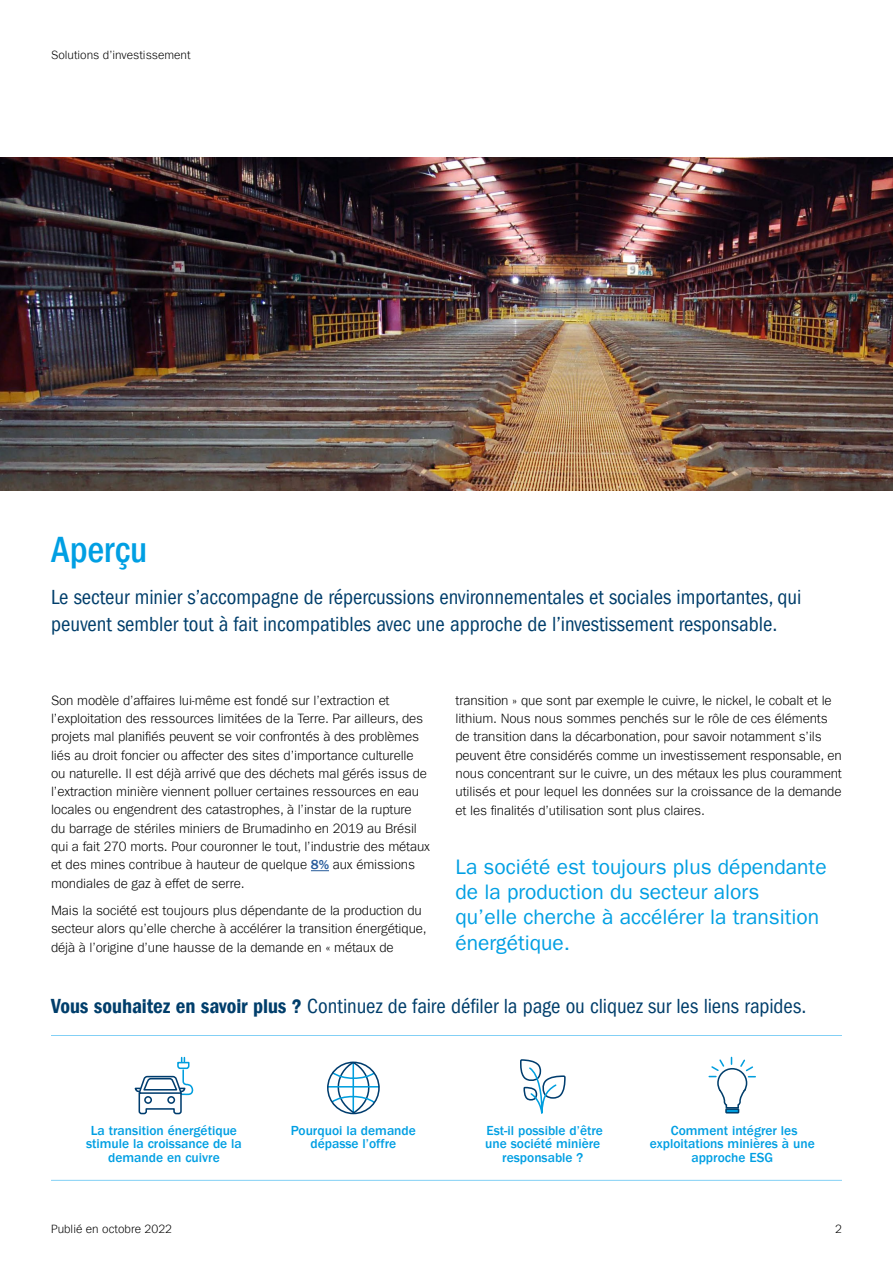
<style>
.page{position:relative;width:893px;height:1263px;background:#fff}
.page>*{position:absolute;margin:0;border:0;box-sizing:border-box;transform-origin:0 0}
.t1{font:500 condensed 37.5px "ITC Frank Gofor Ameriprise";letter-spacing:.005em;color:#009fe3}
.t2{font:condensed 21px/27.5px "ITC Frank Gofor Ameriprise";color:#003e6b}
.t3{font:21px/25.2px "ITC Frank Gofor Ameriprise";color:#009fe3}
.t4{font:300 13.5px/18.3px "ITC Frank Gofor Ameriprise";letter-spacing:-.01em;color:#000}
.t5{font:500 13.5px/13.5px "ITC Frank Gofor Ameriprise";color:#009fe3;text-align:center}
.t6{font:300 12px "ITC Frank Gofor Ameriprise";color:#000}
.s1{font-weight:500;color:#275b9b}
.s2{font-family:"ITC Frank Gofor Ameriprise Dm Cn";font-stretch:normal}
</style>
<div class="page">
<img style="left:0;top:158px;width:893px;height:333px">
<hr style="left:51px;top:1035px;width:791px;height:1px;background:#83d0f5">
<hr style="left:51px;top:1180px;width:791px;height:1px;background:#83d0f5">
<div style="left:725px;top:1108px;width:14px;height:5px;border:2px solid #003e6b"></div>
<svg style="left:708px;top:1056px;width:48px;height:53px"></svg>
<svg style="left:327px;top:1064px;width:53px;height:51px"></svg>
<div style="left:327px;top:1061px;width:53px;height:53px;border:2px solid #003d6e;border-radius:50%"></div>
<svg style="left:134px;top:1057px;width:60px;height:58px"></svg>
<svg style="left:519px;top:1059px;width:48px;height:122px"></svg>
<svg style="left:311px;top:870px;width:18px;height:1px"></svg>
<p class="t6" style="left:51px;top:48px;width:141px">Solutions d’investissement</p>
<h1 class="t1" style="left:51px;top:528px;width:98px">Aperçu</h1>
<h2 class="t2" style="left:51px;top:583px;width:752px">Le secteur minier s’accompagne de répercussions environnementales et sociales importantes, qui peuvent sembler tout à fait incompatibles avec une approche de l’investissement responsable.</h2>
<p class="t4" style="left:51px;top:691px;width:381px">Son modèle d’affaires lui-même est fondé sur l’extraction et l’exploitation des ressources limitées de la Terre. Par ailleurs, des projets mal planifiés peuvent se voir confrontés à des problèmes liés au droit foncier ou affecter des sites d’importance culturelle ou naturelle. Il est déjà arrivé que des déchets mal gérés issus de l’extraction minière viennent polluer certaines ressources en eau locales ou engendrent des catastrophes, à l’instar de la rupture<br>du barrage de stériles miniers de Brumadinho en 2019 au Brésil qui a fait 270 morts. Pour couronner le tout, l’industrie des métaux et des mines contribue à hauteur de quelque <span class="s1">8%</span> aux émissions mondiales de gaz à effet de serre.</p>
<p class="t4" style="left:51px;top:901px;width:377px">Mais la société est toujours plus dépendante de la production du secteur alors qu’elle cherche à accélérer la transition énergétique, déjà à l’origine d’une hausse de la demande en « métaux de</p>
<p class="t4" style="left:455px;top:691px;width:388px">transition » que sont par exemple le cuivre, le nickel, le cobalt et le lithium. Nous nous sommes penchés sur le rôle de ces éléments de transition dans la décarbonation, pour savoir notamment s’ils peuvent être considérés comme un investissement responsable, en nous concentrant sur le cuivre, un des métaux les plus couramment utilisés et pour lequel les données sur la croissance de la demande et les finalités d’utilisation sont plus claires.</p>
<h2 class="t3" style="left:455px;top:854px;width:373px">La société est toujours plus dépendante de la production du secteur alors<br>qu’elle cherche à accélérer la transition énergétique.</h2>
<h2 class="t2" style="left:51px;top:992px;width:757px"><span class="s2">Vous souhaitez en savoir plus ?</span> Continuez de faire défiler la page ou cliquez sur les liens rapides.</h2>
<p class="t5" style="left:86px;top:1124px;width:157px">La transition énergétique stimule la croissance de la demande en cuivre</p>
<p class="t5" style="left:485px;top:1124px;width:119px">Est-il possible d’être une société minière responsable ?</p>
<p class="t5" style="left:291px;top:1124px;width:127px">Pourquoi la demande dépasse l’offre</p>
<p class="t5" style="left:650px;top:1124px;width:167px">Comment intégrer les exploitations minières à une approche ESG</p>
<p class="t6" style="left:51px;top:1222px;width:123px">Publié en octobre 2022</p>
<p class="t6" style="left:835px;top:1222px;width:8px">2</p>
</div>
